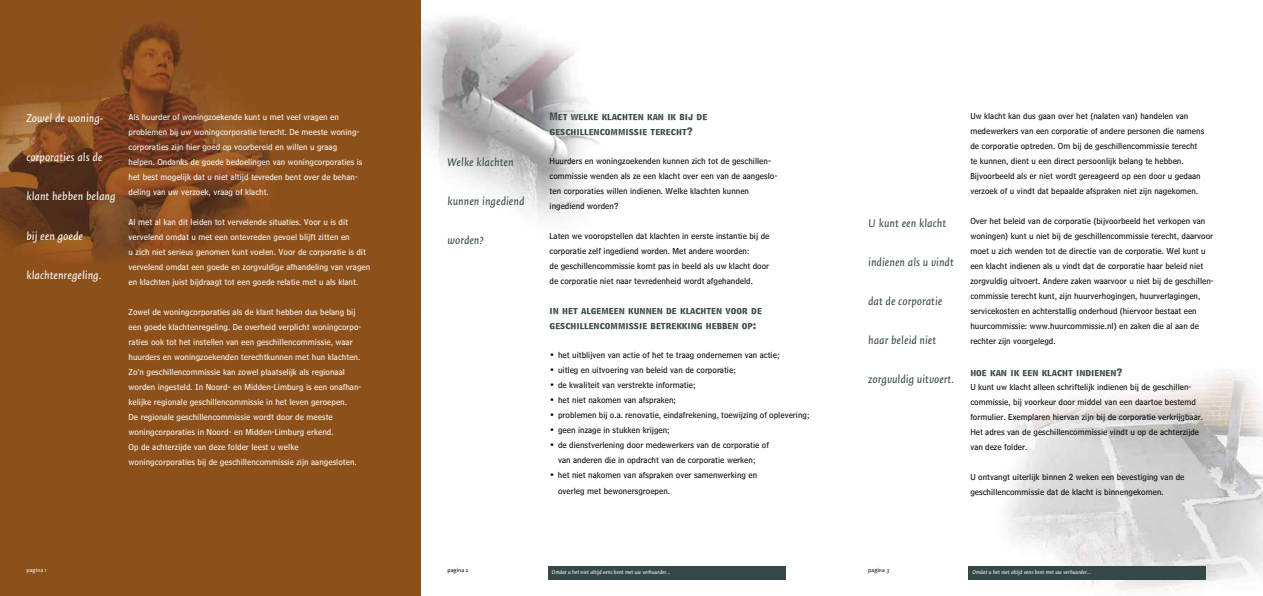
<style>
.page{position:relative;width:1263px;height:596px;background:#fff}
.page>*{position:absolute;margin:0;border:0;box-sizing:border-box;transform-origin:0 0}
.t1{font:italic 12px "Quadraat Sans";color:#354746}
.t2{font:italic 12px "Quadraat Sans";color:#fff}
.t3{font:9px/15px "Bell Centennial BT Sub Caption";color:#000}
.t4{font:9px/15px "Bell Centennial BT Sub Caption";color:#fff}
.t5{font:9px/15px "Bell Centennial BT Bold Listing";color:#354746}
.t6{font:italic 6px "Quadraat Sans";color:#fff}
.t7{font:6px "Quadraat Sans";color:#000}
.t8{font:6px "Quadraat Sans";color:#fff}
.s1{font-style:italic}
</style>
<div class="page">
<img style="left:0;top:0;width:421px;height:595px">
<img style="left:421px;top:17px;width:178px;height:200px">
<div style="left:548px;top:566px;width:237px;height:13px;background:#354746"></div>
<img style="left:968px;top:370px;width:295px;height:220px">
<div style="left:968px;top:566px;width:238px;height:13px;background:#354746"></div>
<h1 class="t2" style="left:27px;top:112px;width:79px">Zowel de woning-</h1>
<h1 class="t2" style="left:27px;top:151px;width:77px">corporaties als de</h1>
<h1 class="t2" style="left:27px;top:190px;width:90px">klant hebben belang</h1>
<h1 class="t2" style="left:27px;top:229px;width:58px">bij een goede</h1>
<h1 class="t2" style="left:27px;top:268px;width:76px">klachtenregeling.</h1>
<p class="t4" style="left:129px;top:109px;width:235px">Als huurder of woningzoekende kunt u met veel vragen en problemen bij uw woningcorporatie terecht. De meeste woning&shy;corporaties zijn hier goed op voorbereid en willen u graag helpen. Ondanks de goede bedoelingen van woningcorporaties is het best mogelijk dat u niet altijd tevreden bent over de behan&shy;deling van uw verzoek, vraag of klacht.</p>
<p class="t4" style="left:129px;top:214px;width:243px">Al met al kan dit leiden tot vervelende situaties. Voor u is dit vervelend omdat u met een ontevreden gevoel blijft zitten en<br>u zich niet serieus genomen kunt voelen. Voor de corporatie is dit vervelend omdat een goede en zorgvuldige afhandeling van vragen en klachten juist bijdraagt tot een goede relatie met u als klant.</p>
<p class="t4" style="left:129px;top:304px;width:235px">Zowel de woningcorporaties als de klant hebben dus belang bij een goede klachtenregeling. De overheid verplicht woningcorpo&shy;raties ook tot het instellen van een geschillencommissie, waar huurders en woningzoekenden terechtkunnen met hun klachten.<br>Zo’n geschillencommissie kan zowel plaatselijk als regionaal worden ingesteld. In Noord- en Midden-Limburg is een onafhan&shy;kelijke regionale geschillencommissie in het leven geroepen.<br>De regionale geschillencommissie wordt door de meeste woningcorporaties in Noord- en Midden-Limburg erkend.<br>Op de achterzijde van deze folder leest u welke woningcorporaties bij de geschillencommissie zijn aangesloten.</p>
<p class="t8" style="left:27px;top:566px;width:22px">pagina <span class="s1">1</span></p>
<h1 class="t1" style="left:447px;top:156px;width:68px">Welke klachten</h1>
<h1 class="t1" style="left:447px;top:195px;width:78px">kunnen ingediend</h1>
<h1 class="t1" style="left:447px;top:234px;width:38px">worden?</h1>
<p class="t5" style="left:550px;top:108px;width:159px">Met welke klachten kan ik bij de geschillencommissie terecht?</p>
<p class="t3" style="left:550px;top:153px;width:229px">Huurders en woningzoekenden kunnen zich tot de geschillen&shy;commissie wenden als ze een klacht over een van de aangeslo&shy;ten corporaties willen indienen. Welke klachten kunnen ingediend worden?</p>
<p class="t3" style="left:550px;top:228px;width:221px">Laten we vooropstellen dat klachten in eerste instantie bij de corporatie zelf ingediend worden. Met andere woorden:<br>de geschillencommissie komt pas in beeld als uw klacht door de corporatie niet naar tevredenheid wordt afgehandeld.</p>
<p class="t5" style="left:550px;top:302px;width:214px">in het algemeen kunnen de klachten voor de geschillencommissie betrekking hebben op:</p>
<p class="t3" style="left:550px;top:347px;width:231px">• het uitblijven van actie of het te traag ondernemen van actie;</p>
<p class="t3" style="left:550px;top:362px;width:188px">• uitleg en uitvoering van beleid van de corporatie;</p>
<p class="t3" style="left:550px;top:377px;width:147px">• de kwaliteit van verstrekte informatie;</p>
<p class="t3" style="left:550px;top:392px;width:128px">• het niet nakomen van afspraken;</p>
<p class="t3" style="left:550px;top:407px;width:261px">• problemen bij o.a. renovatie, eindafrekening, toewijzing of oplevering;</p>
<p class="t3" style="left:550px;top:422px;width:122px">• geen inzage in stukken krijgen;</p>
<p class="t3" style="left:550px;top:437px;width:221px;text-align:center">• de dienstverlening door medewerkers van de corporatie of van anderen die in opdracht van de corporatie werken;</p>
<p class="t3" style="left:558px;top:467px;width:201px;text-indent:-9px">• het niet nakomen van afspraken over samenwerking en overleg met bewonersgroepen.</p>
<p class="t7" style="left:447px;top:566px;width:23px">pagina <span class="s1">2</span></p>
<p class="t6" style="left:552px;top:568px;width:121px">Omdat u het niet altijd eens bent met uw verhuurder…</p>
<h1 class="t1" style="left:868px;top:217px;width:79px">U kunt een klacht</h1>
<h1 class="t1" style="left:868px;top:256px;width:87px">indienen als u vindt</h1>
<h1 class="t1" style="left:868px;top:295px;width:76px">dat de corporatie</h1>
<h1 class="t1" style="left:868px;top:334px;width:70px">haar beleid niet</h1>
<h1 class="t1" style="left:868px;top:373px;width:87px">zorgvuldig uitvoert.</h1>
<p class="t3" style="left:970px;top:108px;width:235px">Uw klacht kan dus gaan over het (nalaten van) handelen van medewerkers van een corporatie of andere personen die namens de corporatie optreden. Om bij de geschillencommissie terecht te kunnen, dient u een direct persoonlijk belang te hebben.<br>Bijvoorbeeld als er niet wordt gereageerd op een door u gedaan verzoek of u vindt dat bepaalde afspraken niet zijn nagekomen.</p>
<p class="t3" style="left:970px;top:213px;width:245px">Over het beleid van de corporatie (bijvoorbeeld het verkopen van woningen) kunt u niet bij de geschillencommissie terecht, daarvoor moet u zich wenden tot de directie van de corporatie. Wel kunt u een klacht indienen als u vindt dat de corporatie haar beleid niet zorgvuldig uitvoert. Andere zaken waarvoor u niet bij de geschillen&shy;commissie terecht kunt, zijn huurverhogingen, huurverlagingen, servicekosten en achterstallig onderhoud (hiervoor bestaat een huurcommissie: www.huurcommissie.nl) en zaken die al aan de rechter zijn voorgelegd.</p>
<p class="t5" style="left:970px;top:364px;width:154px">hoe kan ik een klacht indienen?</p>
<p class="t3" style="left:970px;top:378px;width:234px">U kunt uw klacht alleen schriftelijk indienen bij de geschillen&shy;commissie, bij voorkeur door middel van een daartoe bestemd formulier. Exemplaren hiervan zijn bij de corporatie verkrijgbaar.<br>Het adres van de geschillencommissie vindt u op de achterzijde van deze folder.</p>
<p class="t3" style="left:970px;top:468px;width:216px">U ontvangt uiterlijk binnen 2 weken een bevestiging van de geschillencommissie dat de klacht is binnengekomen.</p>
<p class="t7" style="left:868px;top:566px;width:23px">pagina <span class="s1">3</span></p>
<p class="t6" style="left:972px;top:568px;width:121px">Omdat u het niet altijd eens bent met uw verhuurder…</p>
</div>
